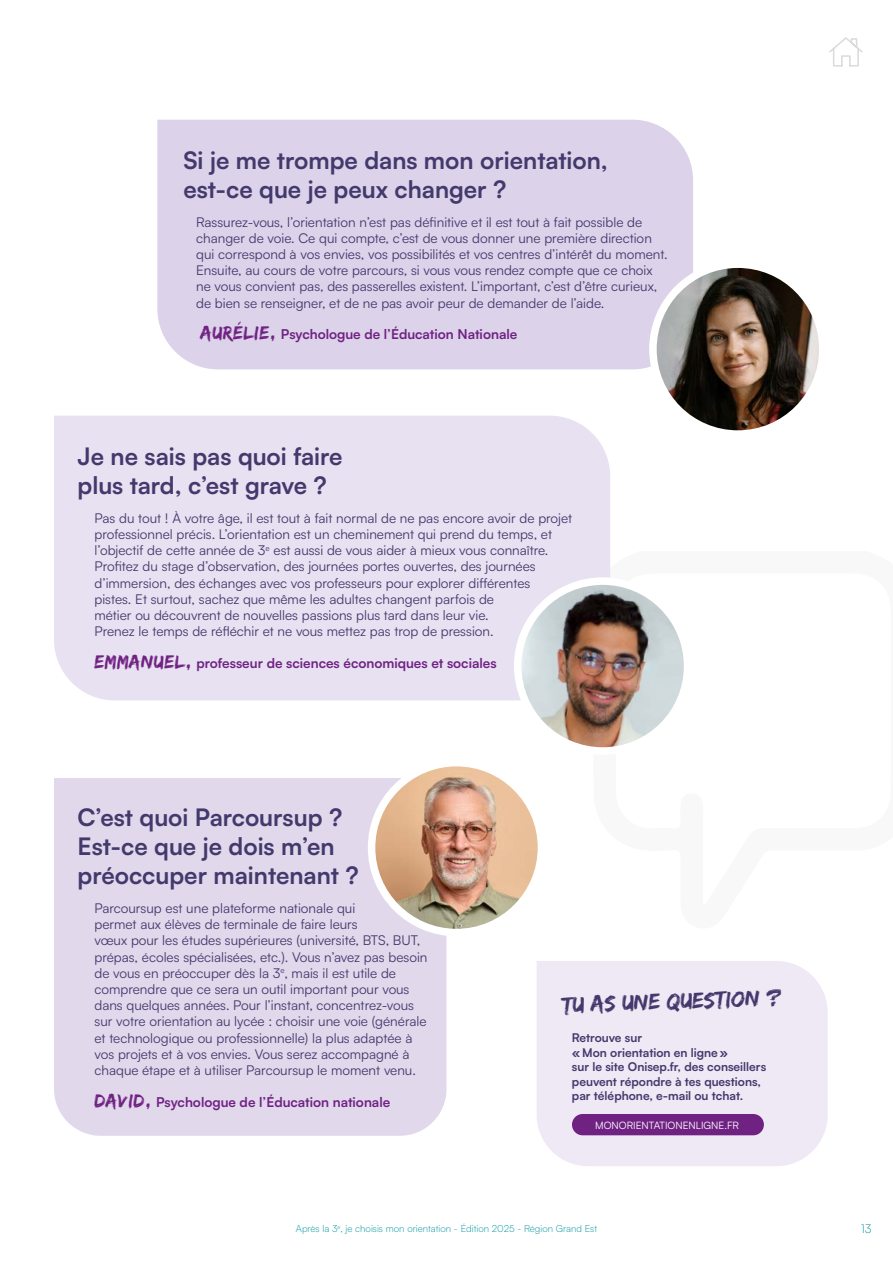
<style>
.page{position:relative;width:893px;height:1263px;background:#fff}
.page>*{position:absolute;margin:0;border:0;box-sizing:border-box;transform-origin:0 0}
.t1{font:700 24px/28.8px "Satoshi";color:#43396c}
.t2{font:23.25px "Edo SZ";color:#43396c}
.t3{font:13.5px/16.2px "Satoshi";color:#43396c}
.t4{font:700 13.5px "Satoshi";color:#702283}
.t5{font:700 12px/14.4px "Satoshi";color:#43396c}
.t6{font:300 12px "Satoshi";color:#00979f}
.t7{font:10.2px "Satoshi";color:#fff}
.t8{font:300 9.75px "Satoshi";color:#00979f}
.s1{font-family:"Edo SZ";font-weight:400;font-size:19.5px}
</style>
<div class="page">
<div style="left:537px;top:961px;width:291px;height:205px;background:#efe8f5"></div>
<div style="left:54px;top:778px;width:392px;height:358px;background:#e1d8ec"></div>
<img style="left:372px;top:763px;width:169px;height:169px;border-radius:85px">
<div style="left:368px;top:759px;width:177px;height:177px;border:8px solid #fff;border-radius:50%"></div>
<div style="left:157px;top:120px;width:536px;height:249px;background:#dcd2e9"></div>
<img style="left:653px;top:264px;width:170px;height:170px;border-radius:85px">
<div style="left:649px;top:260px;width:177px;height:178px;border:8px solid #fff;border-radius:50%"></div>
<div style="left:54px;top:416px;width:556px;height:284px;background:#e8e1f1"></div>
<img style="left:518px;top:581px;width:170px;height:170px;border-radius:85px">
<div style="left:514px;top:577px;width:177px;height:178px;border:8px solid #fff;border-radius:50%"></div>
<div style="left:572px;top:1114px;width:192px;height:21px;background:#702283;border-radius:11px"></div>
<svg style="left:829px;top:37px;width:34px;height:30px"></svg>
<h1 class="t1" style="left:183px;top:144px;width:426px">Si je me trompe dans mon orientation, est-ce que je peux changer ?</h1>
<p class="t3" style="left:196px;top:213px;width:473px">Rassurez-vous, l’orientation n’est pas définitive et il est tout à fait possible de changer de voie. Ce qui compte, c’est de vous donner une première direction qui correspond à vos envies, vos possibilités et vos centres d’intérêt du moment.<br>Ensuite, au cours de votre parcours, si vous vous rendez compte que ce choix ne vous convient pas, des passerelles existent. L’important, c’est d’être curieux, de bien se renseigner, et de ne pas avoir peur de demander de l’aide.</p>
<p class="t4" style="left:200px;top:325px;width:318px"><span class="s1">AURÉLIE,</span> Psychologue de l’Éducation Nationale</p>
<h1 class="t1" style="left:77px;top:440px;width:267px">Je ne sais pas quoi faire plus tard, c’est grave ?</h1>
<p class="t3" style="left:94px;top:509px;width:479px">Pas du tout ! À votre âge, il est tout à fait normal de ne pas encore avoir de projet professionnel précis. L’orientation est un cheminement qui prend du temps, et l’objectif de cette année de 3<sup>e</sup> est aussi de vous aider à mieux vous connaître.<br>Profitez du stage d’observation, des journées portes ouvertes, des journées d’immersion, des échanges avec vos professeurs pour explorer différentes<br>pistes. Et surtout, sachez que même les adultes changent parfois de<br>métier ou découvrent de nouvelles passions plus tard dans leur vie.<br>Prenez le temps de réfléchir et ne vous mettez pas trop de pression.</p>
<p class="t4" style="left:94px;top:653px;width:404px"><span class="s1">EMMANUEL,</span> professeur de sciences économiques et sociales</p>
<h1 class="t1" style="left:77px;top:802px;width:283px">C’est quoi Parcoursup ?<br>Est-ce que je dois m’en préoccuper maintenant ?</h1>
<p class="t3" style="left:94px;top:899px;width:334px">Parcoursup est une plateforme nationale qui<br>permet aux élèves de terminale de faire leurs<br>vœux pour les études supérieures (université, BTS, BUT, prépas, écoles spécialisées, etc.). Vous n’avez pas besoin de vous en préoccuper dès la 3<sup>e</sup>, mais il est utile de comprendre que ce sera un outil important pour vous dans quelques années. Pour l’instant, concentrez-vous sur votre orientation au lycée : choisir une voie (générale et technologique ou professionnelle) la plus adaptée à vos projets et à vos envies. Vous serez accompagné à chaque étape et à utiliser Parcoursup le moment venu.</p>
<p class="t4" style="left:94px;top:1092px;width:297px"><span class="s1">DAVID,</span> Psychologue de l’Éducation nationale</p>
<h2 class="t2" style="left:562px;top:991px;width:221px;rotate:-2deg">TU AS UNE QUESTION ?</h2>
<p class="t5" style="left:572px;top:1030px;width:196px">Retrouve sur<br>«Mon orientation en ligne»<br>sur le site Onisep.fr, des conseillers peuvent répondre à tes questions, par téléphone, e-mail ou tchat.</p>
<p class="t7" style="left:595px;top:1118px;width:145px">MONORIENTATIONENLIGNE.FR</p>
<p class="t8" style="left:296px;top:1222px;width:303px">Après la 3<sup>e</sup>, je choisis mon orientation - Édition 2025 - Région Grand Est</p>
<p class="t6" style="left:861px;top:1221px;width:12px">13</p>
</div>
